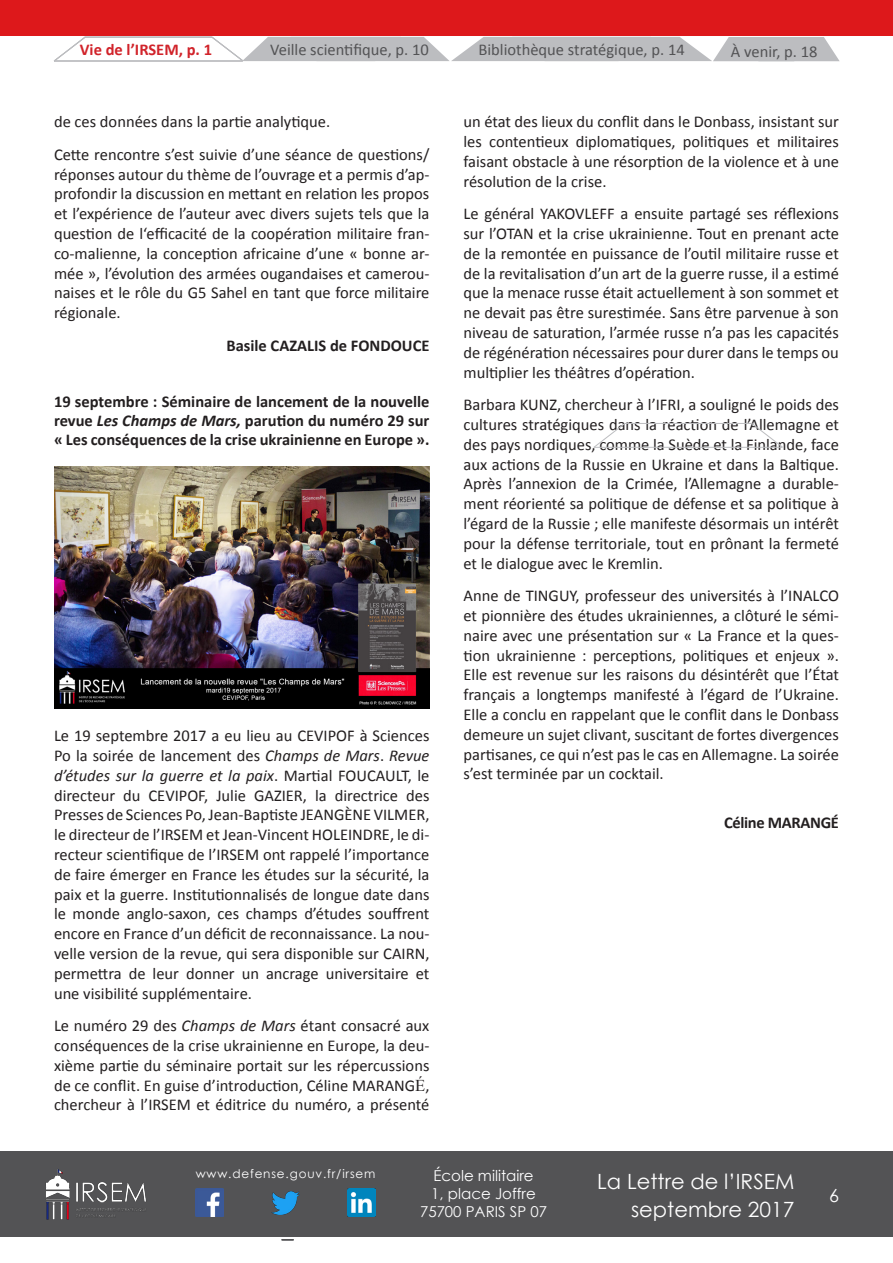
<style>
.page{position:relative;width:893px;height:1263px;background:#fff}
.page>*{position:absolute;margin:0;border:0;box-sizing:border-box;transform-origin:0 0}
.t1{font:21px/27px "Century Gothic";color:#fff;text-align:right}
.t2{font:18px "Century Gothic";color:#fff}
.Texte_courant__Etude{font:16.5px/19.8px "Calibri";color:#231f20;text-align:justify}
.Titre_événements{font:700 16.5px/18.9px "Calibri";color:#231f20;text-align:justify}
.Onglet_inactif{font:16.5px "Calibri";color:#535355}
.Texte_courant__Etude-2{font:700 16.5px "Calibri";color:#231f20}
.Onglet_actif{font:700 16.5px "Calibri";color:#d1232a}
.Titre_événements-2{font:700 16.5px "Calibri";letter-spacing:-.02em;color:#231f20}
.Texte_courant__Etude-3{font:16.5px "Times New Roman";color:#231f20}
.t3{font:15px/18px "Century Gothic";color:#fff;text-align:center}
.t4{font:12px "Century Gothic";letter-spacing:.07em;color:#fff}
.s1{font-style:italic}
.s2{font-family:"Calibri"}
</style>
<div class="page">
<div style="left:0;top:1151px;width:893px;height:85px;background:#535355"></div>
<img style="left:46px;top:1169px;width:100px;height:51px">
<img style="left:196px;top:1189px;width:28px;height:28px">
<img style="left:272px;top:1191px;width:28px;height:23px">
<img style="left:348px;top:1189px;width:28px;height:28px">
<div style="left:0;top:0;width:893px;height:37px;background:#dd181b"></div>
<img style="left:54px;top:467px;width:375px;height:241px">
<svg style="left:593px;top:423px;width:32px;height:25px"></svg>
<hr style="left:594px;top:447px;width:188px;height:1px;background:#bcbdc0">
<hr style="left:625px;top:423px;width:127px;height:1px;background:#bcbdc0">
<svg style="left:751px;top:423px;width:32px;height:24px"></svg>
<svg style="left:54px;top:36px;width:32px;height:25px"></svg>
<hr style="left:54px;top:61px;width:189px;height:1px;background:#bcbdc0">
<hr style="left:85px;top:37px;width:127px;height:1px;background:#bcbdc0">
<svg style="left:212px;top:37px;width:628px;height:24px"></svg>
<p class="Onglet_actif" style="left:80px;top:39px;width:134px">Vie de l’IRSEM, p. 1</p>
<p class="Onglet_inactif" style="left:270px;top:39px;width:160px">Veille scientifique, p. 10</p>
<p class="Onglet_inactif" style="left:479px;top:39px;width:208px">Bibliothèque stratégique, p. 14</p>
<p class="Onglet_inactif" style="left:731px;top:41px;width:88px">À venir, p. 18</p>
<p class="Texte_courant__Etude" style="left:54px;top:112px;width:278px">de ces données dans la partie analytique.</p>
<p class="Texte_courant__Etude" style="left:54px;top:144px;width:377px">Cette rencontre s’est suivie d’une séance de questions/ réponses autour du thème de l’ouvrage et a permis d’ap&shy;profondir la discussion en mettant en relation les propos et l’expérience de l’auteur avec divers sujets tels que la question de l‘efficacité de la coopération militaire fran&shy;co-malienne, la conception africaine d’une « bonne ar&shy;mée », l’évolution des armées ougandaises et camerou&shy;naises et le rôle du G5 Sahel en tant que force militaire régionale.</p>
<p class="Texte_courant__Etude-2" style="left:226px;top:335px;width:205px">Basile CAZALIS de FONDOUCE</p>
<p class="Titre_événements" style="left:54px;top:392px;width:377px">19 septembre : Séminaire de lancement de la nouvelle revue <span class="s1">Les Champs de Mars,</span> parution du numéro 29 sur « Les conséquences de la crise ukrainienne en Europe ».</p>
<p class="Texte_courant__Etude" style="left:54px;top:726px;width:377px;text-indent:282px">OF à Sciences Po la soirée de lancement des <span class="s1">Champs de Mars</span>. <span class="s1">Revue d’études sur la guerre et la paix</span>. Martial FOUCAULT, le directeur du CEVIP</p>
<p class="Texte_courant__Etude" style="left:54px;top:726px;width:261px">Le 19 septembre 2017 a eu lieu au CEVIP</p>
<p class="Texte_courant__Etude" style="left:54px;top:785px;width:377px;text-indent:133px">OF, Julie GAZIER, la directrice des<br>Presses de Sciences Po, Jean-Baptiste JEANG</p>
<p class="Texte_courant__Etude" style="left:344px;top:805px;width:87px">ÈNE VILMER,</p>
<p class="Texte_courant__Etude" style="left:54px;top:825px;width:115px">le directeur de l’IRSE</p>
<p class="Texte_courant__Etude" style="left:189px;top:825px;width:160px">M et Jean-Vincent HOLEINDRE</p>
<p class="Texte_courant__Etude" style="left:390px;top:825px;width:41px">, le di-</p>
<p class="Texte_courant__Etude" style="left:54px;top:845px;width:171px">recteur scientifique de l’IRSE</p>
<p class="Texte_courant__Etude" style="left:54px;top:845px;width:377px;text-indent:191px">M ont rappelé l’importance de faire émerger en France les études sur la sécurité, la paix et la guerre. I nstitutionnalisés de longue date dans le monde anglo-saxon, ces champs d’études souffrent encore en France d’un déficit de reconnaissance. La nou&shy;velle version de la revue, qui sera disponible sur CAIRN</p>
<p class="Texte_courant__Etude" style="left:54px;top:944px;width:377px;text-indent:371px">, permettra de leur donner un ancrage universitaire et une visibilité supplémentaire.</p>
<p class="Texte_courant__Etude" style="left:54px;top:1016px;width:377px">Le numéro 29 des <span class="s1">Champs de Mars</span> étant consacré aux conséquences de la crise ukrainienne en Europe, la deu&shy;xième partie du séminaire portait sur les répercussions de ce conflit. En guise d’introduction, Céline MARANG</p>
<p class="Texte_courant__Etude-3" style="left:415px;top:1074px;width:16px">É<span class="s2">,</span></p>
<p class="Texte_courant__Etude" style="left:54px;top:1095px;width:102px">chercheur à l’IRSE</p>
<p class="Texte_courant__Etude" style="left:177px;top:1095px;width:254px">M et éditrice du numéro, a présenté</p>
<p class="Texte_courant__Etude" style="left:463px;top:112px;width:377px">un état des lieux du conflit dans le Donbass, insistant sur les contentieux diplomatiques, politiques et militaires faisant obstacle à une résorption de la violence et à une résolution de la crise.</p>
<p class="Texte_courant__Etude" style="left:463px;top:204px;width:136px">Le général YAKOVLEFF</p>
<p class="Texte_courant__Etude" style="left:621px;top:204px;width:220px">a ensuite partagé ses réflexions</p>
<p class="Texte_courant__Etude" style="left:463px;top:224px;width:53px">sur l’OTAN</p>
<p class="Texte_courant__Etude" style="left:463px;top:224px;width:377px;text-indent:75px">et la crise ukrainienne. Tout en prenant acte de la remontée en puissance de l’outil militaire russe et de la revitalisation d’un art de la guerre russe, il a estimé que la menace russe était actuellement à son sommet et ne devait pas être surestimée. Sans être parvenue à son niveau de saturation, l’armée russe n’a pas les capacités de régénération nécessaires pour durer dans le temps ou multiplier les théâtres d’opération.</p>
<p class="Texte_courant__Etude" style="left:463px;top:395px;width:377px">Barbara KUNZ, chercheur à l’IFRI, a souligné le poids des cultures stratégiques dans la réaction de l’Allemagne et des pays nordiques, comme la Suède et la Finlande, face aux actions de la Russie en Ukraine et dans la Baltique.<br>Après l’annexion de la Crimée, l’Allemagne a durable&shy;ment réorienté sa politique de défense et sa politique à l’égard de la Russie ; elle manifeste désormais un intérêt pour la défense territoriale, tout en prônant la fermeté et le dialogue avec le Kremlin.</p>
<p class="Texte_courant__Etude" style="left:463px;top:586px;width:72px">Anne de TING</p>
<p class="Texte_courant__Etude" style="left:463px;top:586px;width:377px;text-indent:96px">UY, professeur des universités à l’INALCO et pionnière des études ukrainiennes, a clôturé le sémi&shy;naire avec une présentation sur « La France et la ques&shy;tion ukrainienne : perceptions, politiques et enjeux ».<br>Elle est revenue sur les raisons du désintérêt que l’État français a longtemps manifesté à l’égard de l’Ukraine.<br>Elle a conclu en rappelant que le conflit dans le Donbass demeure un sujet clivant, suscitant de fortes divergences partisanes, ce qui n’est pas le cas en Allemagne. La soirée s’est terminée par un cocktail.</p>
<p class="Titre_événements-2" style="left:724px;top:812px;width:116px">Céline MARANGÉ</p>
<p class="t4" style="left:196px;top:1166px;width:181px">www.defense.gouv.fr/irsem</p>
<p class="t3" style="left:420px;top:1166px;width:128px">École militaire<br>1, place Joffre<br>75700 PARIS SP 07</p>
<p class="t1" style="left:597px;top:1168px;width:199px">La Lettre de l’IRSEM septembre 2017</p>
<p class="t2" style="left:829px;top:1183px;width:11px">6</p>
</div>
